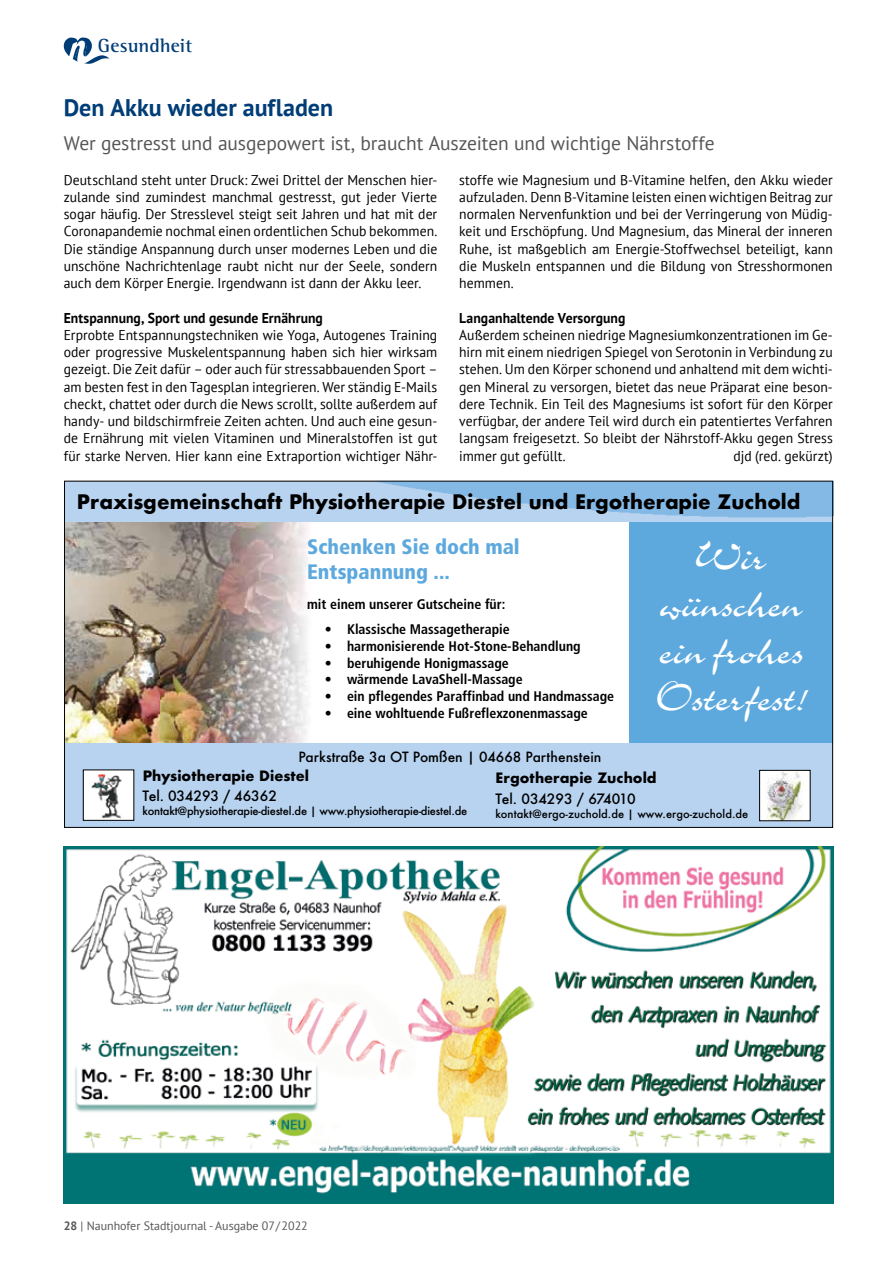
<style>
.page{position:relative;width:893px;height:1263px;background:#fff}
.page>*{position:absolute;margin:0;border:0;box-sizing:border-box;transform-origin:0 0}
.t1{font:47.25px/47px "Charme";color:#fff;text-align:center}
.t2{font:700 24px "PT Sans";color:#003d76}
.t3{font:900 condensed 20.85px/25px "Frutiger";color:#5da9de}
.t4{font:19.5px "PT Sans";letter-spacing:-.005em;color:#565655}
.t5{font:700 19.5px "Futura";color:#000}
.t6{font:700 19.5px "Rotis Semi Serif Std";letter-spacing:.005em;color:#003d76}
.t7{font:14.25px/17.2px "PT Sans";color:#000;text-align:justify;scale:.96 1}
.t8{font:700 14.25px "PT Sans";letter-spacing:.005em;color:#000;scale:.96 1}
.t9{font:700 condensed 13.95px "Frutiger";color:#000}
.t10{font:700 13.95px "Futura";color:#000}
.t11{font:500 13.95px "Futura";color:#000}
.t12{font:500 13.8px "Futura";color:#000}
.t13{font:12px "PT Sans";color:#565655}
.t14{font:500 11.1px "Futura";letter-spacing:-.015em;color:#000}
.t15{font:11.1px "Helvetica";color:#000}
.s1{font-weight:700}
</style>
<div class="page">
<svg style="left:64px;top:37px;width:46px;height:27px"></svg>
<div style="left:630px;top:507px;width:203px;height:263px;background:#5da9de"></div>
<img style="left:66px;top:521px;width:95px;height:222px">
<img style="left:161px;top:521px;width:153px;height:222px">
<div style="left:64px;top:743px;width:769px;height:85px;background:#b8d3f0"></div>
<div style="left:760px;top:771px;width:50px;height:49px;background:#fff"></div>
<img style="left:767px;top:772px;width:35px;height:47px">
<div style="left:759px;top:770px;width:51px;height:51px;border:1px solid #000"></div>
<div style="left:84px;top:770px;width:49px;height:50px;background:#fff"></div>
<img style="left:91px;top:774px;width:31px;height:45px">
<div style="left:83px;top:769px;width:51px;height:52px;border:1px solid #000"></div>
<img style="left:66px;top:483px;width:765px;height:38px">
<img style="left:64px;top:846px;width:769px;height:357px">
<h3 class="t6" style="left:98px;top:34px;width:96px">Gesundheit</h3>
<h2 class="t2" style="left:64px;top:91px;width:271px">Den Akku wieder aufladen</h2>
<h3 class="t4" style="left:64px;top:131px;width:652px">Wer gestresst und ausgepowert ist, braucht Auszeiten und wichtige Nährstoffe</h3>
<p class="t7" style="left:64px;top:171px;width:391px">Deutschland steht unter Druck: Zwei Drittel der Menschen hier&shy;zulande sind zumindest manchmal gestresst, gut jeder Vierte sogar häufig. Der Stresslevel steigt seit Jahren und hat mit der Coronapandemie nochmal einen ordentlichen Schub bekommen.<br>Die ständige Anspannung durch unser modernes Leben und die unschöne Nachrichtenlage raubt nicht nur der Seele, sondern auch dem Körper Energie. Irgendwann ist dann der Akku leer.</p>
<p class="t8" style="left:64px;top:308px;width:271px">Entspannung, Sport und gesunde Ernährung</p>
<p class="t7" style="left:64px;top:326px;width:391px">Erprobte Entspannungstechniken wie Yoga, Autogenes Training oder progressive Muskelentspannung haben sich hier wirksam gezeigt. Die Zeit dafür – oder auch für stressabbauenden Sport – am besten fest in den Tagesplan integrieren. Wer ständig E-Mails checkt, chattet oder durch die News scrollt, sollte außerdem auf handy- und bildschirmfreie Zeiten achten. Und auch eine gesun&shy;de Ernährung mit vielen Vitaminen und Mineralstoffen ist gut für starke Nerven. Hier kann eine Extraportion wichtiger Nähr-</p>
<p class="t7" style="left:459px;top:171px;width:391px">stoffe wie Magnesium und B-Vitamine helfen, den Akku wieder aufzuladen. Denn B-Vitamine leisten einen wichtigen Beitrag zur normalen Nervenfunktion und bei der Verringerung von Müdig&shy;keit und Erschöpfung. Und Magnesium, das Mineral der inneren Ruhe, ist maßgeblich am Energie-Stoffwechsel beteiligt, kann die Muskeln entspannen und die Bildung von Stresshormonen hemmen.</p>
<p class="t8" style="left:459px;top:308px;width:175px">Langanhaltende Versorgung</p>
<p class="t7" style="left:459px;top:326px;width:391px">Außerdem scheinen niedrige Magnesiumkonzentrationen im Ge&shy;hirn mit einem niedrigen Spiegel von Serotonin in Verbindung zu stehen. Um den Körper schonend und anhaltend mit dem wichti&shy;gen Mineral zu versorgen, bietet das neue Präparat eine beson&shy;dere Technik. Ein Teil des Magnesiums ist sofort für den Körper verfügbar, der andere Teil wird durch ein patentiertes Verfahren langsam freigesetzt. So bleibt der Nährstoff-Akku gegen Stress immer gut gefüllt.</p>
<p class="t15" style="left:68px;top:441px;width:286px">69-NF2360-25186.qxp_Layout 1 27.03.19 09:49 Seite 1</p>
<p class="t7" style="left:733px;top:447px;width:105px">djd (red. gekürzt)</p>
<h3 class="t5" style="left:77px;top:488px;width:725px">Praxisgemeinschaft Physiotherapie Diestel und Ergotherapie Zuchold</h3>
<h3 class="t3" style="left:307px;top:534px;width:214px">Schenken Sie doch mal<br>Entspannung ...</h3>
<h1 class="t1" style="left:656px;top:534px;width:152px">Wir wünschen ein frohes<br>Osterfest!</h1>
<p class="t9" style="left:307px;top:596px;width:200px">mit einem unserer Gutscheine für:</p>
<p class="t9" style="left:325px;top:621px;width:187px">• Klassische Massagetherapie</p>
<p class="t9" style="left:325px;top:638px;width:257px">• harmonisierende Hot-Stone-Behandlung</p>
<p class="t9" style="left:325px;top:654px;width:186px">• beruhigende Honigmassage</p>
<p class="t9" style="left:325px;top:671px;width:199px">• wärmende LavaShell-Massage</p>
<p class="t9" style="left:325px;top:688px;width:291px">• ein pflegendes Paraffinbad und Handmassage</p>
<p class="t9" style="left:325px;top:704px;width:265px">• eine wohltuende Fußreflexzonenmassage</p>
<p class="t12" style="left:299px;top:747px;width:304px">Parkstraße 3a OT Pomßen | 04668 Parthenstein</p>
<p class="t10" style="left:143px;top:766px;width:168px">Physiotherapie Diestel</p>
<p class="t10" style="left:496px;top:768px;width:163px">Ergotherapie Zuchold</p>
<p class="t11" style="left:143px;top:786px;width:136px">Tel. 034293 / 46362</p>
<p class="t14" style="left:143px;top:803px;width:326px">kontakt@physiotherapie-diestel.de | www.physiotherapie-diestel.de</p>
<p class="t11" style="left:496px;top:789px;width:141px">Tel. 034293 / 674010</p>
<p class="t14" style="left:496px;top:806px;width:254px">kontakt@ergo-zuchold.de | www.ergo-zuchold.de</p>
<p class="t13" style="left:64px;top:1218px;width:245px"><span class="s1">28</span> | Naunhofer Stadtjournal - Ausgabe 07/2022</p>
</div>
